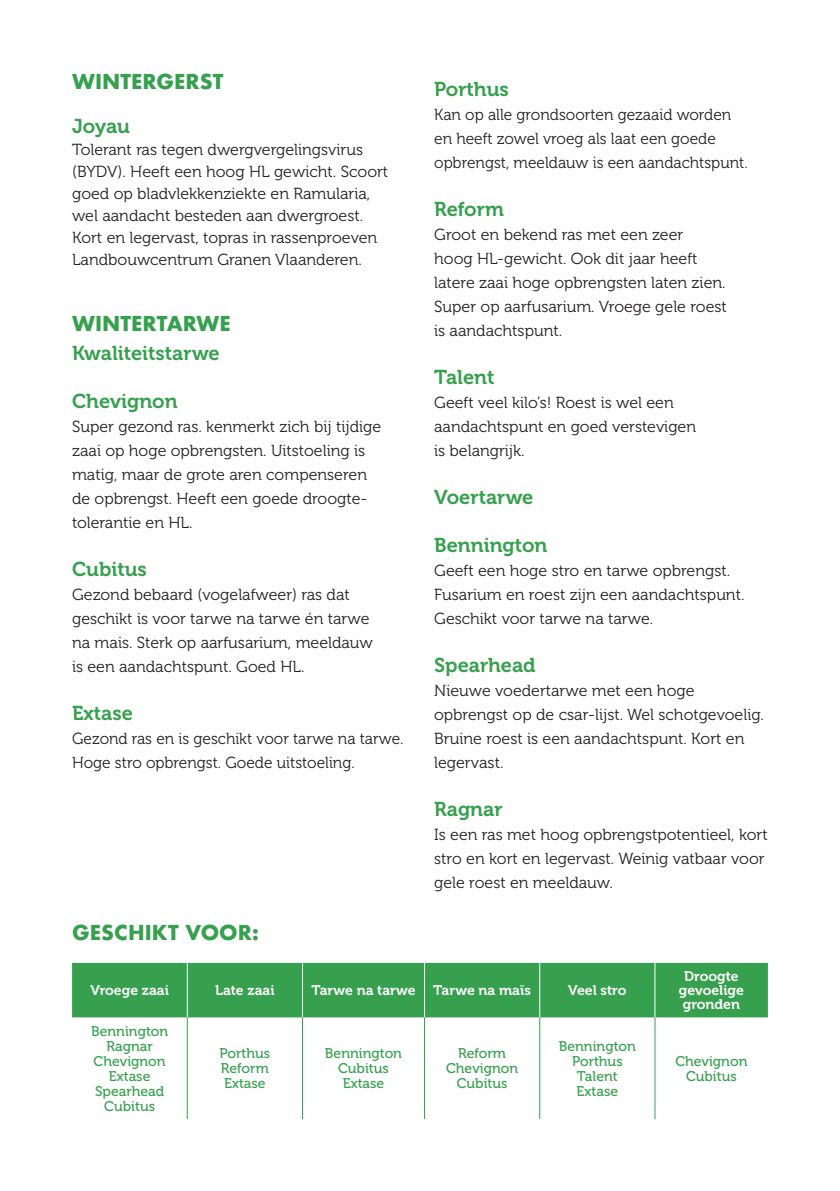
<style>
.page{position:relative;width:840px;height:1191px;background:#fff}
.page>*{position:absolute;margin:0;border:0;box-sizing:border-box;transform-origin:0 0}
.t1{font:20px "Museo 700";color:#36a04e}
.t2{font:700 20px "Futura";color:#36a04e}
.t3{font:16px/24px "Museo 300";color:#231f20}
.t4{font:14px/15px "Museo 500";color:#36a04e;text-align:center}
.t5{font:14px/14px "Museo 700";color:#fff;text-align:center}
</style>
<div class="page">
<div style="left:72px;top:963px;width:695px;height:54px;background:#36a04e"></div>
<hr style="left:187px;top:963px;width:1px;height:54px;background:#fff">
<hr style="left:302px;top:963px;width:1px;height:54px;background:#fff">
<hr style="left:424px;top:963px;width:1px;height:54px;background:#fff">
<hr style="left:539px;top:963px;width:1px;height:54px;background:#fff">
<hr style="left:654px;top:963px;width:1px;height:54px;background:#fff">
<hr style="left:187px;top:1017px;width:1px;height:102px;background:#36a04e">
<hr style="left:302px;top:1017px;width:1px;height:102px;background:#36a04e">
<hr style="left:424px;top:1017px;width:1px;height:102px;background:#36a04e">
<hr style="left:539px;top:1017px;width:1px;height:102px;background:#36a04e">
<hr style="left:654px;top:1017px;width:1px;height:102px;background:#36a04e">
<p class="t2" style="left:72px;top:67px;width:153px">WINTERGERST</p>
<p class="t1" style="left:72px;top:115px;width:59px">Joyau</p>
<p class="t3" style="left:72px;top:138px;width:317px;line-height:22px">Tolerant ras tegen dwergvergelingsvirus (BYDV). Heeft een hoog HL gewicht. Scoort goed op bladvlekkenziekte en Ramularia, wel aandacht besteden aan dwergroest.<br>Kort en legervast, topras in rassenproeven Landbouwcentrum Granen Vlaanderen.</p>
<p class="t2" style="left:72px;top:309px;width:160px">WINTERTARWE</p>
<p class="t1" style="left:72px;top:342px;width:149px">Kwaliteitstarwe</p>
<p class="t1" style="left:72px;top:390px;width:107px">Chevignon</p>
<p class="t3" style="left:72px;top:415px;width:310px">Super gezond ras. kenmerkt zich bij tijdige zaai op hoge opbrengsten. Uitstoeling is matig, maar de grote aren compenseren de opbrengst. Heeft een goede droogte&shy;tolerantie en HL.</p>
<p class="t1" style="left:72px;top:558px;width:76px">Cubitus</p>
<p class="t3" style="left:72px;top:583px;width:302px">Gezond bebaard (vogelafweer) ras dat geschikt is voor tarwe na tarwe én tarwe na mais. Sterk op aarfusarium, meeldauw is een aandachtspunt. Goed HL.</p>
<p class="t1" style="left:72px;top:702px;width:62px">Extase</p>
<p class="t3" style="left:72px;top:727px;width:333px">Gezond ras en is geschikt voor tarwe na tarwe.<br>Hoge stro opbrengst. Goede uitstoeling.</p>
<p class="t2" style="left:72px;top:917px;width:188px">GESCHIKT VOOR:</p>
<p class="t1" style="left:434px;top:78px;width:76px">Porthus</p>
<p class="t3" style="left:434px;top:103px;width:315px">Kan op alle grondsoorten gezaaid worden en heeft zowel vroeg als laat een goede opbrengst, meeldauw is een aandachtspunt.</p>
<p class="t1" style="left:434px;top:198px;width:71px">Reform</p>
<p class="t3" style="left:434px;top:223px;width:294px">Groot en bekend ras met een zeer<br>hoog HL-gewicht. Ook dit jaar heeft latere zaai hoge opbrengsten laten zien.<br>Super op aarfusarium. Vroege gele roest is aandachtspunt.</p>
<p class="t1" style="left:434px;top:366px;width:62px">Talent</p>
<p class="t3" style="left:434px;top:391px;width:263px">Geeft veel kilo’s! Roest is wel een aandachtspunt en goed verstevigen is belangrijk.</p>
<p class="t1" style="left:434px;top:486px;width:101px">Voertarwe</p>
<p class="t1" style="left:434px;top:534px;width:115px">Bennington</p>
<p class="t3" style="left:434px;top:559px;width:312px">Geeft een hoge stro en tarwe opbrengst.<br>Fusarium en roest zijn een aandachtspunt.<br>Geschikt voor tarwe na tarwe.</p>
<p class="t1" style="left:434px;top:654px;width:103px">Spearhead</p>
<p class="t3" style="left:434px;top:679px;width:331px">Nieuwe voedertarwe met een hoge opbrengst op de csar-lijst. Wel schotgevoelig.<br>Bruine roest is een aandachtspunt. Kort en legervast.</p>
<p class="t1" style="left:434px;top:798px;width:70px">Ragnar</p>
<p class="t3" style="left:434px;top:823px;width:335px">Is een ras met hoog opbrengstpotentieel, kort stro en kort en legervast. Weinig vatbaar voor gele roest en meeldauw.</p>
<p class="t5" style="left:90px;top:983px;width:80px">Vroege zaai</p>
<p class="t5" style="left:215px;top:983px;width:61px">Late zaai</p>
<p class="t5" style="left:311px;top:983px;width:105px">Tarwe na tarwe</p>
<p class="t5" style="left:433px;top:983px;width:99px">Tarwe na maïs</p>
<p class="t5" style="left:568px;top:983px;width:60px">Veel stro</p>
<p class="t4" style="left:91px;top:1023px;width:79px">Bennington</p>
<p class="t4" style="left:106px;top:1038px;width:48px">Ragnar</p>
<p class="t4" style="left:94px;top:1053px;width:74px">Chevignon</p>
<p class="t4" style="left:109px;top:1068px;width:43px">Extase</p>
<p class="t4" style="left:95px;top:1083px;width:71px">Spearhead</p>
<p class="t4" style="left:104px;top:1098px;width:52px">Cubitus</p>
<p class="t4" style="left:219px;top:1046px;width:52px">Porthus</p>
<p class="t4" style="left:221px;top:1061px;width:49px">Reform</p>
<p class="t4" style="left:224px;top:1076px;width:43px">Extase</p>
<p class="t4" style="left:325px;top:1046px;width:79px">Bennington</p>
<p class="t4" style="left:338px;top:1061px;width:52px">Cubitus</p>
<p class="t4" style="left:342px;top:1076px;width:43px">Extase</p>
<p class="t4" style="left:458px;top:1046px;width:49px">Reform</p>
<p class="t4" style="left:446px;top:1061px;width:74px">Chevignon</p>
<p class="t4" style="left:456px;top:1076px;width:52px">Cubitus</p>
<p class="t4" style="left:558px;top:1038px;width:79px">Bennington<br>Porthus</p>
<p class="t4" style="left:576px;top:1068px;width:42px">Talent</p>
<p class="t4" style="left:576px;top:1083px;width:43px">Extase</p>
<p class="t5" style="left:678px;top:969px;width:67px">Droogte gevoelige gronden</p>
<p class="t4" style="left:675px;top:1053px;width:74px">Chevignon</p>
<p class="t4" style="left:685px;top:1068px;width:52px">Cubitus</p>
</div>
